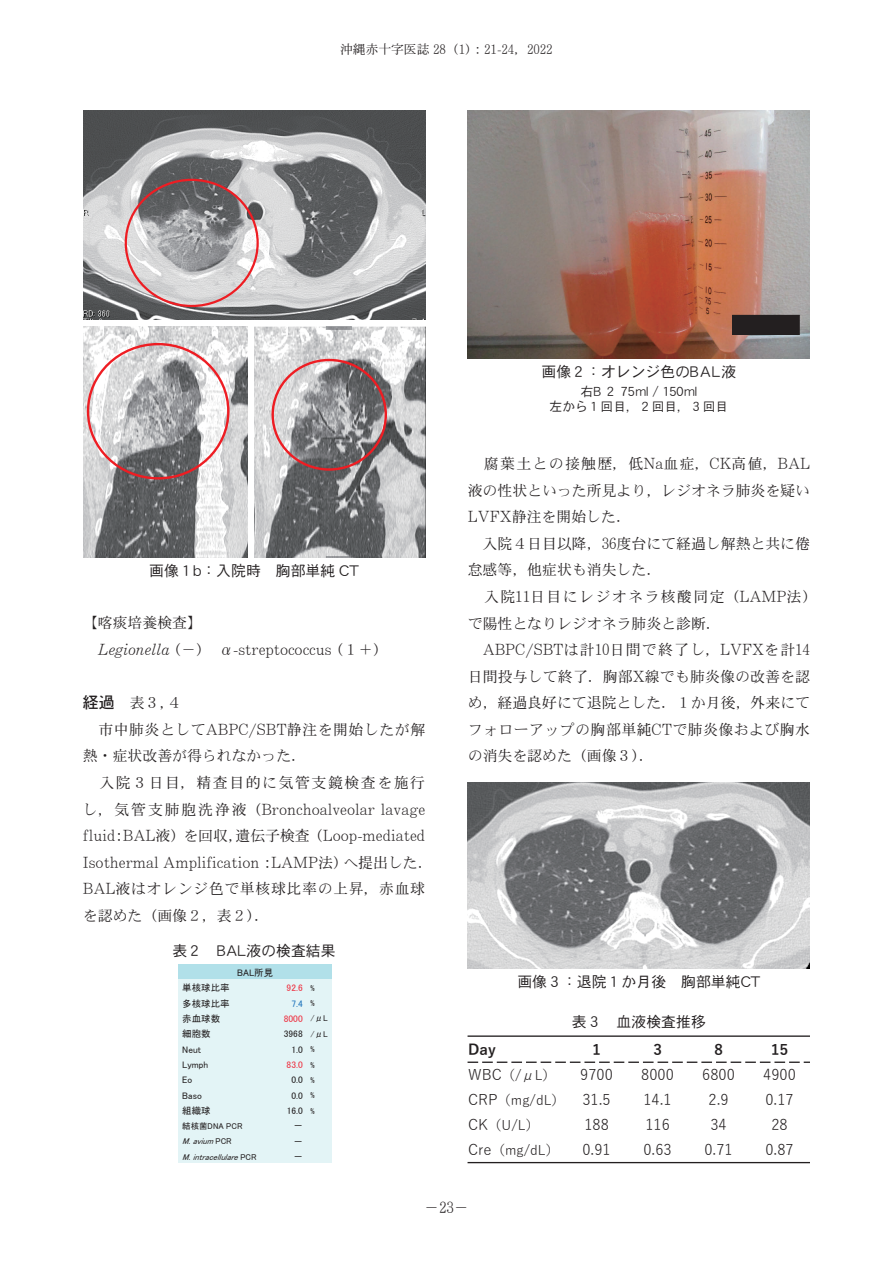
<style>
.page{position:relative;width:893px;height:1263px;background:#fff}
.page>*{position:absolute;margin:0;border:0;box-sizing:border-box;transform-origin:0 0}
.t1{font:14.85px/26.5px "DFHS Mincho W3 WIN RKSJ H";color:#231f20}
.t2{font:300 14.85px/26.5px "Mtn Century";color:#231f20}
.t3{font:14.85px/26.5px "DFHS Mincho W3 WIN RKSJ H";letter-spacing:.035em;color:#231f20}
.t4{font:14.85px "DFHS Gothic W3 WINP RKSJ H";color:#231f20}
.t5{font:14.85px/26.5px "DFHS Mincho W3 WIN RKSJ H";letter-spacing:.045em;color:#231f20}
.t6{font:14.7px "Yu Gothic";color:#231f20}
.t7{font:700 14.7px "Yu Gothic";color:#231f20}
.t8{font:13.2px "Yu Gothic";color:#231f20}
.t9{font:12.75px/14.9px "DFHS Gothic W3 WINP RKSJ H";color:#231f20;text-align:center}
.t10{font:300 12.75px "Mtn Century";color:#231f20}
.t11{font:9.45px "MS P Gothic";color:#231f20}
.t12{font:9.45px "MS P Gothic";color:#ee2f3f}
.t13{font:9.45px "MS P Gothic";color:#2276bd}
.t14{font:italic 8.4px "MS P Gothic";color:#231f20}
.t15{font:8.4px "MS P Gothic";color:#231f20}
.s1{font-family:"DFHS Mincho W3 WIN RKSJ H";font-weight:400}
.s2{font-style:italic}
.s3{font-family:"DFHS Gothic W5 WINP RKSJ H";font-size:15.9px}
.s4{font-family:"Mtn Century";font-weight:300}
.s5{font-size:8.4px;color:#231f20}
.s6{font-size:8.4px}
.s7{font-style:normal}
.s8{font-size:14.7px}
.s9{font-size:13.2px}
</style>
<div class="page">
<img style="left:468px;top:111px;width:342px;height:247px">
<div style="left:733px;top:315px;width:66px;height:19px;background:#231f20"></div>
<div style="left:732px;top:315px;width:68px;height:20px;border:1px solid #231f20"></div>
<img style="left:468px;top:783px;width:342px;height:185px">
<img style="left:83px;top:111px;width:342px;height:209px">
<img style="left:83px;top:326px;width:165px;height:231px">
<img style="left:255px;top:326px;width:170px;height:231px">
<div style="left:271px;top:359px;width:116px;height:112px;border:2px solid #ee1d23;border-radius:50%"></div>
<div style="left:178px;top:964px;width:154px;height:15px;background:#b1e0e9"></div>
<div style="left:178px;top:979px;width:154px;height:183px;background:#e3f4f6"></div>
<svg style="left:468px;top:1061px;width:342px;height:2px"></svg>
<hr style="left:468px;top:1035px;width:342px;height:2px;background:#231f20">
<hr style="left:468px;top:1162px;width:342px;height:1px;background:#231f20">
<p class="t10" style="left:340px;top:43px;width:214px"><span class="s1">沖縄赤十字医誌</span> 28<span class="s1">（</span>1<span class="s1">）：</span>21-24<span class="s1">，</span>2022</p>
<p class="t4" style="left:149px;top:564px;width:211px">画像１b：入院時　胸部単純 CT</p>
<p class="t1" style="left:83px;top:610px;width:121px">【喀痰培養検査】</p>
<p class="t2" style="left:98px;top:637px;width:292px"><span class="s2">Legionella</span><span class="s1">（－）　α</span>-streptococcus <span class="s1">（１＋）</span></p>
<p class="t3" style="left:83px;top:689px;width:344px"><span class="s3">経過</span>　表３，４<br>　市中肺炎として<span class="s4">ABPC/SBT</span>静注を開始したが解熱・症状改善が得られなかった．<br>　入院３日目，精査目的に気管支鏡検査を施行</p>
<p class="t2" style="left:83px;top:796px;width:351px"><span class="s1">し，気管支肺胞洗浄液（</span>Bronchoalveolar lavage fluid<span class="s1">：</span>BAL<span class="s1">液）を回収，遺伝子検査（</span>Loop-mediated<br>Isothermal Amplification <span class="s1">：</span>LAMP<span class="s1">法）へ提出した．</span></p>
<p class="t5" style="left:83px;top:875px;width:344px"><span class="s4">BAL</span>液はオレンジ色で単核球比率の上昇，赤血球を認めた（画像２，表２）．</p>
<p class="t4" style="left:172px;top:943px;width:165px">表２　BAL液の検査結果</p>
<p class="t11" style="left:237px;top:968px;width:38px">BAL所見</p>
<p class="t11" style="left:182px;top:983px;width:49px">単核球比率</p>
<p class="t12" style="left:287px;top:983px;width:30px">92.6 <span class="s5">%</span></p>
<p class="t11" style="left:182px;top:998px;width:49px">多核球比率</p>
<p class="t13" style="left:291px;top:998px;width:25px">7.4 <span class="s5">%</span></p>
<p class="t11" style="left:182px;top:1014px;width:39px">赤血球数</p>
<p class="t12" style="left:284px;top:1014px;width:45px">8000 <span class="s5">/μL</span></p>
<p class="t11" style="left:182px;top:1029px;width:30px">細胞数</p>
<p class="t11" style="left:284px;top:1029px;width:45px">3968 <span class="s6">/μL</span></p>
<p class="t11" style="left:182px;top:1044px;width:20px">Neut</p>
<p class="t11" style="left:291px;top:1044px;width:25px">1.0 <span class="s6">%</span></p>
<p class="t11" style="left:182px;top:1060px;width:27px">Lymph</p>
<p class="t12" style="left:287px;top:1060px;width:30px">83.0 <span class="s5">%</span></p>
<p class="t11" style="left:182px;top:1075px;width:12px">Eo</p>
<p class="t11" style="left:291px;top:1075px;width:25px">0.0 <span class="s6">%</span></p>
<p class="t11" style="left:182px;top:1090px;width:21px">Baso</p>
<p class="t11" style="left:291px;top:1090px;width:25px">0.0 <span class="s6">%</span></p>
<p class="t11" style="left:182px;top:1106px;width:30px">組織球</p>
<p class="t11" style="left:287px;top:1106px;width:29px">16.0 <span class="s6">%</span></p>
<p class="t15" style="left:182px;top:1122px;width:62px">結核菌DNA PCR</p>
<p class="t11" style="left:293px;top:1121px;width:11px">－</p>
<p class="t14" style="left:182px;top:1137px;width:51px">M. avium <span class="s7">P C R</span></p>
<p class="t11" style="left:293px;top:1137px;width:11px">－</p>
<p class="t14" style="left:182px;top:1152px;width:76px">M.intracellulare <span class="s7">P C R</span></p>
<p class="t11" style="left:293px;top:1152px;width:11px">－</p>
<p class="t4" style="left:541px;top:365px;width:196px">画像２：オレンジ色のBAL液</p>
<p class="t9" style="left:550px;top:384px;width:180px">右B ２ 75ml / 150ml<br>左から１回目，２回目，３回目</p>
<p class="t1" style="left:468px;top:450px;width:351px">　腐葉土との接触歴，低<span class="s4">Na</span>血症，<span class="s4">CK</span>高値，<span class="s4">BAL</span>液の性状といった所見より，レジオネラ肺炎を疑い<br><span class="s4">LVFX</span>静注を開始した．<br>　入院４日目以降，<span class="s4">36</span>度台にて経過し解熱と共に倦怠感等，他症状も消失した．<br>　入院<span class="s4">11</span>日目にレジオネラ核酸同定（<span class="s4">LAMP</span>法）で陽性となりレジオネラ肺炎と診断．</p>
<p class="t2" style="left:483px;top:637px;width:329px">ABPC/SBT<span class="s1">は計</span>10<span class="s1">日間で終了し，</span>LVFX<span class="s1">を計</span>14</p>
<p class="t1" style="left:468px;top:663px;width:344px;text-align:justify">日間投与して終了．胸部<span class="s4">X</span>線でも肺炎像の改善を認め，経過良好にて退院とした．１か月後，外来にてフォローアップの胸部単純<span class="s4">CT</span>で肺炎像および胸水の消失を認めた（画像３）．</p>
<p class="t4" style="left:517px;top:974px;width:244px">画像３：退院１か月後　胸部単純CT</p>
<p class="t4" style="left:572px;top:1014px;width:135px">表３　血液検査推移</p>
<p class="t7" style="left:468px;top:1041px;width:29px">Day</p>
<p class="t7" style="left:592px;top:1041px;width:10px">1</p>
<p class="t7" style="left:653px;top:1041px;width:10px">3</p>
<p class="t7" style="left:714px;top:1041px;width:10px">8</p>
<p class="t7" style="left:771px;top:1041px;width:18px">15</p>
<p class="t8" style="left:468px;top:1063px;width:89px"><span class="s8">WBC</span>（/μL）</p>
<p class="t6" style="left:580px;top:1061px;width:34px">9700</p>
<p class="t6" style="left:641px;top:1061px;width:34px">8000</p>
<p class="t6" style="left:702px;top:1061px;width:34px">6800</p>
<p class="t6" style="left:763px;top:1061px;width:34px">4900</p>
<p class="t6" style="left:468px;top:1086px;width:144px">CRP<span class="s9">（mg/dL）</span> 31.5</p>
<p class="t6" style="left:643px;top:1086px;width:30px">14.1</p>
<p class="t6" style="left:709px;top:1086px;width:22px">2.9</p>
<p class="t6" style="left:765px;top:1086px;width:30px">0.17</p>
<p class="t8" style="left:468px;top:1112px;width:72px"><span class="s8">CK</span>（U/L）</p>
<p class="t6" style="left:584px;top:1111px;width:26px">188</p>
<p class="t6" style="left:645px;top:1111px;width:26px">116</p>
<p class="t6" style="left:710px;top:1111px;width:18px">34</p>
<p class="t6" style="left:771px;top:1111px;width:18px">28</p>
<p class="t8" style="left:468px;top:1138px;width:92px"><span class="s8">Cre</span>（mg/dL）</p>
<p class="t6" style="left:582px;top:1136px;width:30px">0.91</p>
<p class="t6" style="left:643px;top:1136px;width:30px">0.63</p>
<p class="t6" style="left:704px;top:1136px;width:30px">0.71</p>
<p class="t6" style="left:765px;top:1136px;width:30px">0.87</p>
<p class="t1" style="left:424px;top:1194px;width:46px">－<span class="s4">23</span>－</p>
</div>
